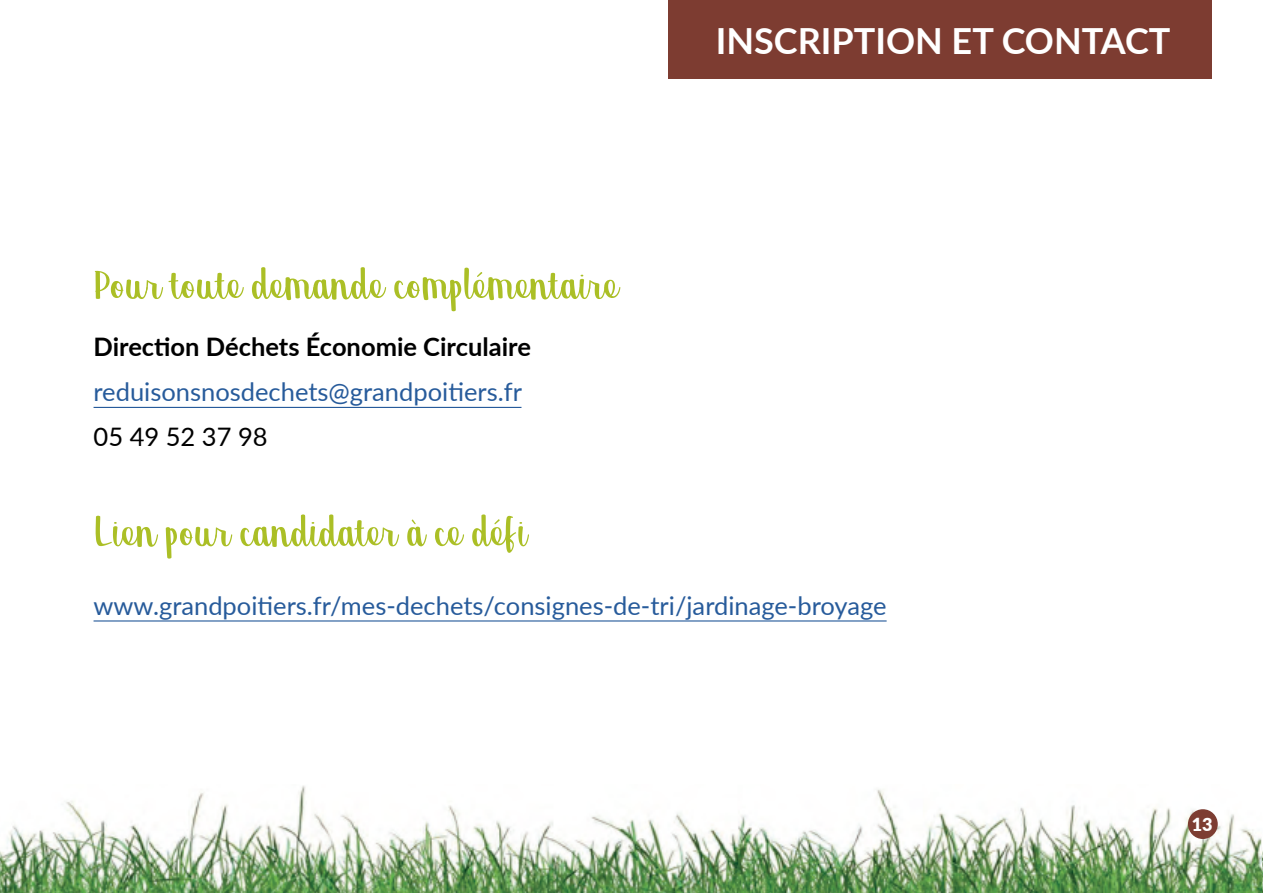
<style>
.page{position:relative;width:1263px;height:893px;background:#fff}
.page>*{position:absolute;margin:0;border:0;box-sizing:border-box;transform-origin:0 0}
.t1{font:61.5px "Georgina";color:#abbf26}
.t2{font:700 36px "Lato";color:#fff}
.t3{font:25.5px "Lato";color:#275b9b}
.t4{font:700 25.5px "Lato";color:#000}
.t5{font:25.5px "Lato";color:#000}
.t6{font:900 18px "Lato";color:#fff}
</style>
<div class="page">
<img style="left:0;top:785px;width:1263px;height:108px">
<div style="left:1189px;top:810px;width:28px;height:28px;background:#7d3d32;border-radius:50%"></div>
<div style="left:1188px;top:809px;width:30px;height:30px;border:2px solid #7d3d32;border-radius:50%"></div>
<div style="left:669px;top:0;width:543px;height:79px;background:#7d3c31"></div>
<hr style="left:94px;top:407px;width:427px;height:1px;background:#275b9b">
<hr style="left:94px;top:620px;width:793px;height:1px;background:#275b9b">
<h2 class="t2" style="left:716px;top:15px;width:456px">INSCRIPTION ET CONTACT</h2>
<h1 class="t1" style="left:94px;top:259px;width:525px">Pour toute demande complémentaire</h1>
<p class="t4" style="left:94px;top:328px;width:439px">Direction Déchets Économie Circulaire</p>
<p class="t3" style="left:94px;top:374px;width:430px">reduisonsnosdechets@grandpoitiers.fr</p>
<p class="t5" style="left:94px;top:419px;width:176px">05 49 52 37 98</p>
<h1 class="t1" style="left:94px;top:506px;width:434px">Lien pour candidater à ce défi</h1>
<p class="t3" style="left:94px;top:587px;width:794px">www.grandpoitiers.fr/mes-dechets/consignes-de-tri/jardinage-broyage</p>
<p class="t6" style="left:1192px;top:811px;width:22px">13</p>
</div>
